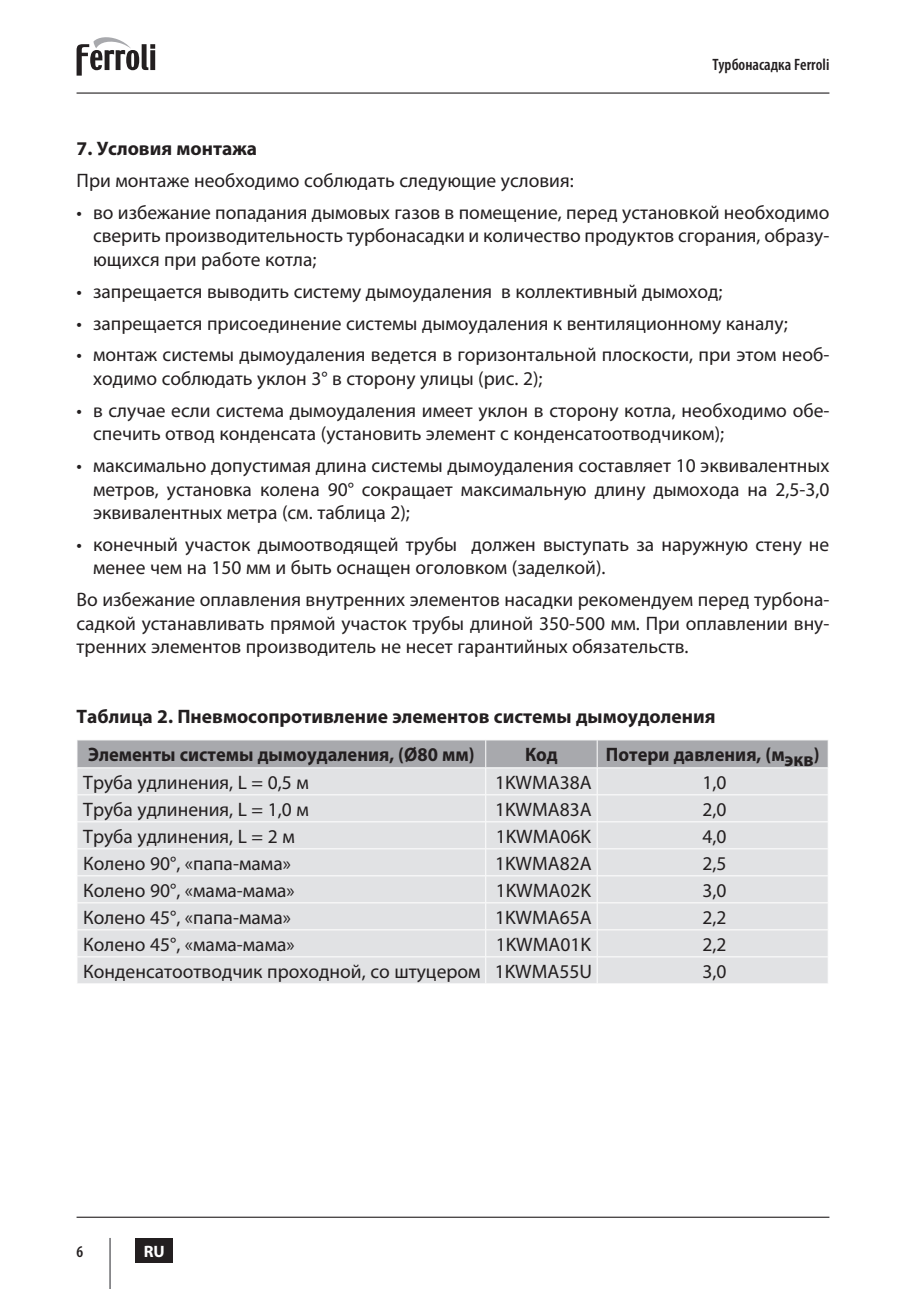
<style>
.page{position:relative;width:906px;height:1289px;background:#fff}
.page>*{position:absolute;margin:0;border:0;box-sizing:border-box;transform-origin:0 0}
.t1{font:19.5px/23.4px "Myriad Pro";color:#231f20;text-align:justify}
.t2{font:700 19.5px/38.7px "Myriad Pro";color:#231f20}
.t3{font:700 19.5px "Myriad Pro";color:#231f20;scale:.95 1}
.t4{font:600 condensed 16.5px "Myriad Pro";color:#231f20}
.t5{font:700 16.5px "Myriad Pro";color:#fff}
</style>
<div class="page">
<hr style="left:109px;top:1237px;width:2px;height:51px;background:#6c6d70">
<svg style="left:77px;top:37px;width:78px;height:39px"></svg>
<hr style="left:77px;top:92px;width:752px;height:2px;background:#231f20">
<hr style="left:77px;top:1216px;width:752px;height:1px;background:#231f20">
<div style="left:135px;top:1237px;width:38px;height:25px;background:#231f20"></div>
<svg style="left:77px;top:740px;width:751px;height:243px;background:#dbdcde"></svg>
<p class="t4" style="left:712px;top:54px;width:119px">Турбонасадка Ferroli</p>
<p class="t2" style="left:77px;top:128px;width:182px">7. Условия монтажа</p>
<p class="t1" style="left:77px;top:168px;width:498px">При монтаже необходимо соблюдать следующие условия:</p>
<p class="t1" style="left:93px;top:200px;width:738px;text-indent:-16px">• во избежание попадания дымовых газов в помещение, перед установкой необходимо сверить производительность турбонасадки и количество продуктов сгорания, образу&shy;ющихся при работе котла;</p>
<p class="t1" style="left:77px;top:279px;width:647px">• запрещается выводить систему дымоудаления в коллективный дымоход;</p>
<p class="t1" style="left:77px;top:311px;width:712px">• запрещается присоединение системы дымоудаления к вентиляционному каналу;</p>
<p class="t1" style="left:93px;top:343px;width:738px;text-indent:-16px">• монтаж системы дымоудаления ведется в горизонтальной плоскости, при этом необ&shy;ходимо соблюдать уклон 3° в сторону улицы (рис. 2);</p>
<p class="t1" style="left:93px;top:398px;width:738px;text-indent:-16px">• в случае если система дымоудаления имеет уклон в сторону котла, необходимо обе&shy;спечить отвод конденсата (установить элемент с конденсатоотводчиком);</p>
<p class="t1" style="left:93px;top:453px;width:738px;text-indent:-16px">• максимально допустимая длина системы дымоудаления составляет 10 эквивалентных метров, установка колена 90° сокращает максимальную длину дымохода на 2,5-3,0 эквивалентных метра (см. таблица 2);</p>
<p class="t1" style="left:93px;top:532px;width:738px;text-indent:-16px">• конечный участок дымоотводящей трубы должен выступать за наружную стену не менее чем на 150 мм и быть оснащен оголовком (заделкой).</p>
<p class="t1" style="left:77px;top:587px;width:754px">Во избежание оплавления внутренних элементов насадки рекомендуем перед турбона&shy;садкой устанавливать прямой участок трубы длиной 350-500 мм. При оплавлении вну&shy;тренних элементов производитель не несет гарантийных обязательств.</p>
<p class="t2" style="left:88px;top:696px;width:629px;text-indent:-12px">Таблица 2. Пневмосопротивление элементов системы дымоудоления<br>Элементы системы дымоудаления, (Ø80 мм)</p>
<p class="t3" style="left:525px;top:742px;width:36px">Код</p>
<p class="t3" style="left:606px;top:742px;width:226px">Потери давления, (мэкв)</p>
<p class="t1" style="left:83px;top:770px;width:227px">Труба удлинения, L = 0,5 м</p>
<p class="t1" style="left:495px;top:770px;width:98px">1KWMA38A</p>
<p class="t1" style="left:702px;top:770px;width:26px">1,0</p>
<p class="t1" style="left:83px;top:797px;width:227px">Труба удлинения, L = 1,0 м</p>
<p class="t1" style="left:495px;top:797px;width:98px">1KWMA83A</p>
<p class="t1" style="left:702px;top:797px;width:26px">2,0</p>
<p class="t1" style="left:83px;top:824px;width:213px">Труба удлинения, L = 2 м</p>
<p class="t1" style="left:496px;top:824px;width:97px">1KWMA06K</p>
<p class="t1" style="left:702px;top:824px;width:26px">4,0</p>
<p class="t1" style="left:83px;top:851px;width:209px">Колено 90°, «папа-мама»</p>
<p class="t1" style="left:495px;top:851px;width:98px">1KWMA82A</p>
<p class="t1" style="left:702px;top:851px;width:26px">2,5</p>
<p class="t1" style="left:83px;top:878px;width:213px">Колено 90°, «мама-мама»</p>
<p class="t1" style="left:496px;top:878px;width:97px">1KWMA02K</p>
<p class="t1" style="left:702px;top:878px;width:26px">3,0</p>
<p class="t1" style="left:83px;top:905px;width:209px">Колено 45°, «папа-мама»</p>
<p class="t1" style="left:495px;top:905px;width:98px">1KWMA65A</p>
<p class="t1" style="left:702px;top:905px;width:26px">2,2</p>
<p class="t1" style="left:83px;top:932px;width:213px">Колено 45°, «мама-мама»</p>
<p class="t1" style="left:496px;top:932px;width:97px">1KWMA01K</p>
<p class="t1" style="left:702px;top:932px;width:26px">2,2</p>
<p class="t1" style="left:83px;top:959px;width:510px">Конденсатоотводчик проходной, со штуцером 1KWMA55U</p>
<p class="t1" style="left:702px;top:959px;width:26px">3,0</p>
<p class="t4" style="left:77px;top:1241px;width:8px">6</p>
<p class="t5" style="left:144px;top:1240px;width:22px">RU</p>
</div>
